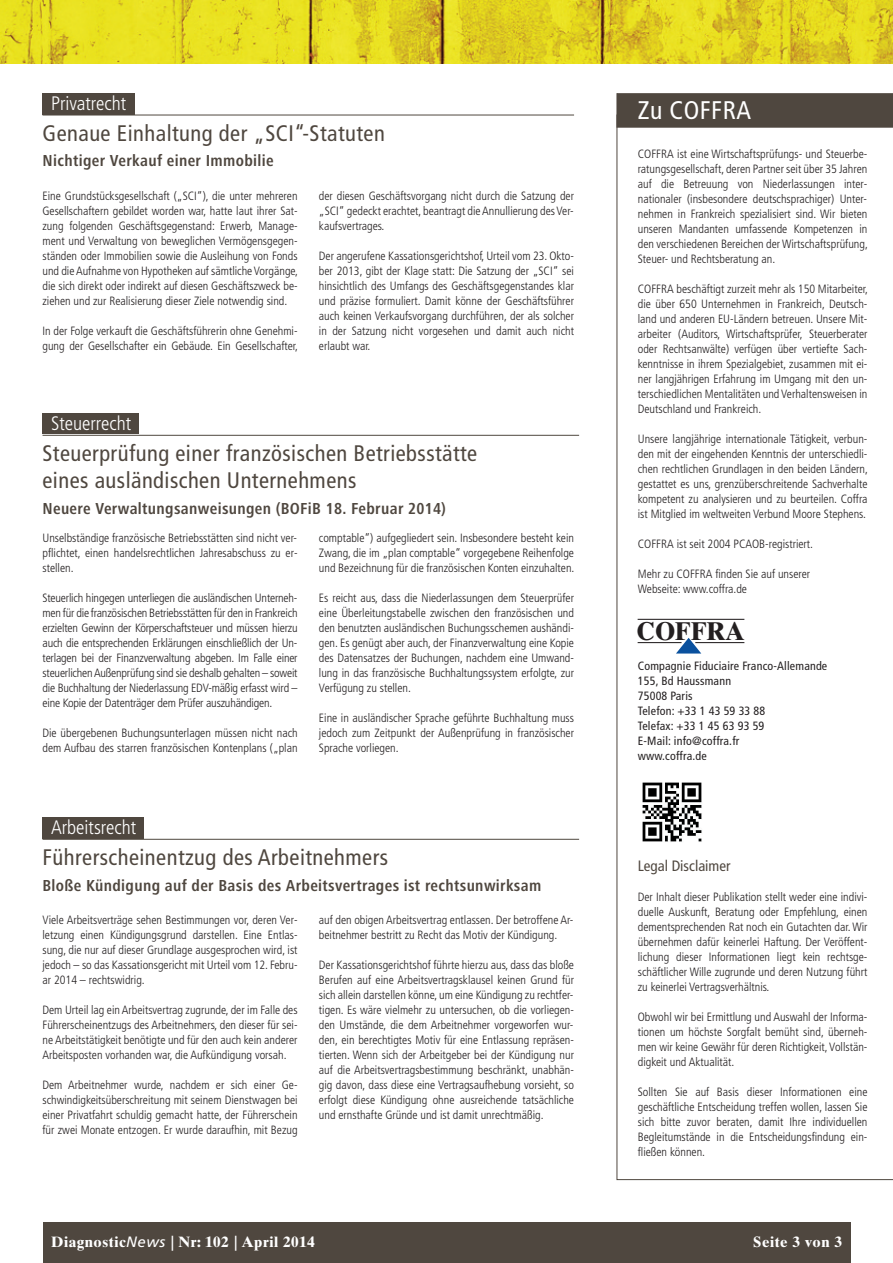
<style>
.page{position:relative;width:893px;height:1263px;background:#fff}
.page>*{position:absolute;margin:0;border:0;box-sizing:border-box;transform-origin:0 0}
.t1{font:700 25.65px "Times Ten Greek";color:#231f20}
.t2{font:condensed 25.5px "Frutiger LT Std";letter-spacing:.02em;color:#fff}
.t3{font:condensed 22.5px/27px "Frutiger LT Std";letter-spacing:.02em;color:#4f473f}
.t4{font:300 condensed 19.5px "Frutiger LT Std";color:#fff}
.t5{font:700 condensed 16.5px "Frutiger Next LT";letter-spacing:.02em;color:#4f473f}
.t6{font:700 15px "Times Ten Greek";letter-spacing:.035em;color:#fff}
.t7{font:condensed 15px "Frutiger LT Std";color:#4f473f}
.t8{font:300 condensed 12px/15px "Frutiger LT Std";color:#231f20;text-align:justify}
.t9{font:condensed 12px/15px "Frutiger LT Std";letter-spacing:.015em;color:#231f20}
.s1{font-family:"Frutiger LT";font-weight:400;font-style:italic}
</style>
<div class="page">
<div style="left:43px;top:93px;width:92px;height:22px;background:#4f473f"></div>
<img style="left:0;top:0;width:893px;height:64px">
<div style="left:43px;top:1222px;width:807px;height:41px;background:#4f473f"></div>
<svg style="left:617px;top:128px;width:276px;height:1052px"></svg>
<div style="left:617px;top:93px;width:276px;height:35px;background:#4f473f"></div>
<svg style="left:676px;top:638px;width:25px;height:15px"></svg>
<hr style="left:638px;top:642px;width:43px;height:1px;background:#231f20">
<hr style="left:695px;top:642px;width:49px;height:1px;background:#231f20">
<hr style="left:638px;top:619px;width:106px;height:1px;background:#231f20">
<hr style="left:43px;top:115px;width:531px;height:1px;background:#4f473f">
<img style="left:638px;top:778px;width:67px;height:67px">
<div style="left:43px;top:414px;width:96px;height:21px;background:#4f473f"></div>
<hr style="left:43px;top:435px;width:536px;height:1px;background:#4f473f">
<hr style="left:638px;top:101px;width:229px;height:1px;background:#4f473f">
<div style="left:43px;top:818px;width:101px;height:21px;background:#4f473f"></div>
<hr style="left:43px;top:839px;width:536px;height:1px;background:#4f473f">
<h3 class="t4" style="left:51px;top:95px;width:77px">Privatrecht</h3>
<h3 class="t3" style="left:43px;top:121px;width:344px">Genaue Einhaltung der „SCI“-Statuten</h3>
<h3 class="t5" style="left:43px;top:155px;width:233px">Nichtiger Verkauf einer Immobilie</h3>
<p class="t8" style="left:43px;top:189px;width:257px">Eine Grundstücksgesellschaft („SCI“), die unter mehreren Gesellschaftern gebildet worden war, hatte laut ihrer Sat&shy;zung folgenden Geschäftsgegenstand: Erwerb, Manage&shy;ment und Verwaltung von beweglichen Vermögensgegen&shy;ständen oder Immobilien sowie die Ausleihung von Fonds und dieAufnahme von Hypotheken auf sämtlicheVorgänge, die sich direkt oder indirekt auf diesen Geschäftszweck be&shy;ziehen und zur Realisierung dieser Ziele notwendig sind.</p>
<p class="t8" style="left:43px;top:324px;width:257px">In der Folge verkauft die Geschäftsführerin ohne Genehmi&shy;gung der Gesellschafter ein Gebäude. Ein Gesellschafter,</p>
<p class="t8" style="left:319px;top:189px;width:257px">der diesen Geschäftsvorgang nicht durch die Satzung der „SCI“ gedeckt erachtet, beantragt dieAnnullierung desVer&shy;kaufsvertrages.</p>
<p class="t8" style="left:319px;top:249px;width:257px">Der angerufene Kassationsgerichtshof, Urteil vom 23. Okto&shy;ber 2013, gibt der Klage statt: Die Satzung der „SCI“ sei hinsichtlich des Umfangs des Geschäftsgegenstandes klar und präzise formuliert. Damit könne der Geschäftsführer auch keinen Verkaufsvorgang durchführen, der als solcher in der Satzung nicht vorgesehen und damit auch nicht erlaubt war.</p>
<h3 class="t4" style="left:51px;top:415px;width:82px">Steuerrecht</h3>
<h3 class="t3" style="left:43px;top:442px;width:436px">Steuerprüfung einer französischen Betriebsstätte eines ausländischen Unternehmens</h3>
<h3 class="t5" style="left:43px;top:503px;width:405px">Neuere Verwaltungsanweisungen (BOFiB 18. Februar 2014)</h3>
<p class="t8" style="left:43px;top:531px;width:257px">Unselbständige französische Betriebsstätten sind nicht ver&shy;pflichtet, einen handelsrechtlichen Jahresabschuss zu er&shy;stellen.</p>
<p class="t8" style="left:43px;top:591px;width:257px">Steuerlich hingegen unterliegen die ausländischen Unterneh&shy;men für die französischen Betriebsstätten für den in Frankreich erzielten Gewinn der Körperschaftsteuer und müssen hierzu auch die entsprechenden Erklärungen einschließlich der Un&shy;terlagen bei der Finanzverwaltung abgeben. Im Falle einer steuerlichenAußenprüfung sind sie deshalb gehalten – soweit die Buchhaltung der Niederlassung EDV-mäßig erfasst wird – eine Kopie der Datenträger dem Prüfer auszuhändigen.</p>
<p class="t8" style="left:43px;top:726px;width:257px">Die übergebenen Buchungsunterlagen müssen nicht nach dem Aufbau des starren französischen Kontenplans („plan</p>
<p class="t8" style="left:319px;top:531px;width:257px">comptable“) aufgegliedert sein. Insbesondere besteht kein Zwang, die im „plan comptable“ vorgegebene Reihenfolge und Bezeichnung für die französischen Konten einzuhalten.</p>
<p class="t8" style="left:319px;top:591px;width:257px">Es reicht aus, dass die Niederlassungen dem Steuerprüfer eine Überleitungstabelle zwischen den französischen und den benutzten ausländischen Buchungsschemen aushändi&shy;gen. Es genügt aber auch, der Finanzverwaltung eine Kopie des Datensatzes der Buchungen, nachdem eine Umwand&shy;lung in das französische Buchhaltungssystem erfolgte, zur Verfügung zu stellen.</p>
<p class="t8" style="left:319px;top:711px;width:257px">Eine in ausländischer Sprache geführte Buchhaltung muss jedoch zum Zeitpunkt der Außenprüfung in französischer Sprache vorliegen.</p>
<h3 class="t4" style="left:51px;top:819px;width:87px">Arbeitsrecht</h3>
<h3 class="t3" style="left:43px;top:845px;width:347px">Führerscheinentzug des Arbeitnehmers</h3>
<h3 class="t5" style="left:43px;top:880px;width:500px">Bloße Kündigung auf der Basis des Arbeitsvertrages ist rechtsunwirksam</h3>
<p class="t8" style="left:43px;top:914px;width:257px">Viele Arbeitsverträge sehen Bestimmungen vor, deren Ver&shy;letzung einen Kündigungsgrund darstellen. Eine Entlas&shy;sung, die nur auf dieser Grundlage ausgesprochen wird, ist jedoch – so das Kassationsgericht mit Urteil vom 12. Febru&shy;ar 2014 – rechtswidrig.</p>
<p class="t8" style="left:43px;top:1004px;width:257px">Dem Urteil lag ein Arbeitsvertrag zugrunde, der im Falle des Führerscheinentzugs des Arbeitnehmers, den dieser für sei&shy;ne Arbeitstätigkeit benötigte und für den auch kein anderer Arbeitsposten vorhanden war, die Aufkündigung vorsah.</p>
<p class="t8" style="left:43px;top:1079px;width:257px">Dem Arbeitnehmer wurde, nachdem er sich einer Ge&shy;schwindigkeitsüberschreitung mit seinem Dienstwagen bei einer Privatfahrt schuldig gemacht hatte, der Führerschein für zwei Monate entzogen. Er wurde daraufhin, mit Bezug</p>
<p class="t8" style="left:319px;top:914px;width:256px">auf den obigen Arbeitsvertrag entlassen. Der betroffene Ar&shy;beitnehmer bestritt zu Recht das Motiv der Kündigung.</p>
<p class="t8" style="left:319px;top:959px;width:257px">Der Kassationsgerichtshof führte hierzu aus, dass das bloße Berufen auf eine Arbeitsvertragsklausel keinen Grund für sich allein darstellen könne, um eine Kündigung zu rechtfer&shy;tigen. Es wäre vielmehr zu untersuchen, ob die vorliegen&shy;den Umstände, die dem Arbeitnehmer vorgeworfen wur&shy;den, ein berechtigtes Motiv für eine Entlassung repräsen&shy;tierten. Wenn sich der Arbeitgeber bei der Kündigung nur auf die Arbeitsvertragsbestimmung beschränkt, unabhän&shy;gig davon, dass diese eine Vertragsaufhebung vorsieht, so erfolgt diese Kündigung ohne ausreichende tatsächliche und ernsthafte Gründe und ist damit unrechtmäßig.</p>
<h2 class="t2" style="left:638px;top:100px;width:115px">Zu COFFRA</h2>
<p class="t8" style="left:638px;top:147px;width:232px">COFFRA ist eine Wirtschaftsprüfungs- und Steuerbe&shy;ratungsgesellschaft, deren Partner seit über 35 Jahren auf die Betreuung von Niederlassungen inter&shy;nationaler (insbesondere deutschsprachiger) Unter&shy;nehmen in Frankreich spezialisiert sind. Wir bieten unseren Mandanten umfassende Kompetenzen in den verschiedenen Bereichen der Wirtschaftsprüfung, Steuer- und Rechtsberatung an.</p>
<p class="t8" style="left:638px;top:282px;width:232px">COFFRA beschäftigt zurzeit mehr als 150 Mitarbeiter, die über 650 Unternehmen in Frankreich, Deutsch&shy;land und anderen EU-Ländern betreuen. Unsere Mit&shy;arbeiter (Auditors, Wirtschaftsprüfer, Steuerberater oder Rechtsanwälte) verfügen über vertiefte Sach&shy;kenntnisse in ihrem Spezialgebiet, zusammen mit ei&shy;ner langjährigen Erfahrung im Umgang mit den un&shy;terschiedlichen Mentalitäten und Verhaltensweisen in Deutschland und Frankreich.</p>
<p class="t8" style="left:638px;top:432px;width:232px">Unsere langjährige internationale Tätigkeit, verbun&shy;den mit der eingehenden Kenntnis der unterschiedli&shy;chen rechtlichen Grundlagen in den beiden Ländern, gestattet es uns, grenzüberschreitende Sachverhalte kompetent zu analysieren und zu beurteilen. Coffra ist Mitglied im weltweiten Verbund Moore Stephens.</p>
<p class="t8" style="left:638px;top:537px;width:177px">COFFRA ist seit 2004 PCAOB-registriert.</p>
<p class="t8" style="left:638px;top:567px;width:174px">Mehr zu COFFRA finden Sie auf unserer<br>Webseite: www.coffra.de</p>
<h1 class="t1" style="left:636px;top:622px;width:110px">COFFRA</h1>
<p class="t9" style="left:638px;top:659px;width:191px">Compagnie Fiduciaire Franco-Allemande<br>155, Bd Haussmann<br>75008 Paris<br>Telefon: +33 1 43 59 33 88<br>Telefax: +33 1 45 63 93 59<br>E-Mail: info@coffra.fr<br>www.coffra.de</p>
<p class="t7" style="left:638px;top:860px;width:94px">Legal Disclaimer</p>
<p class="t8" style="left:638px;top:890px;width:231px">Der Inhalt dieser Publikation stellt weder eine indivi&shy;duelle Auskunft, Beratung oder Empfehlung, einen dementsprechenden Rat noch ein Gutachten dar.Wir übernehmen dafür keinerlei Haftung. Der Veröffent&shy;lichung dieser Informationen liegt kein rechtsge&shy;schäftlicher Wille zugrunde und deren Nutzung führt zu keinerlei Vertragsverhältnis.</p>
<p class="t8" style="left:638px;top:1010px;width:231px">Obwohl wir bei Ermittlung und Auswahl der Informa&shy;tionen um höchste Sorgfalt bemüht sind, überneh&shy;men wir keine Gewähr für deren Richtigkeit,Vollstän&shy;digkeit und Aktualität.</p>
<p class="t8" style="left:638px;top:1085px;width:231px">Sollten Sie auf Basis dieser Informationen eine geschäftliche Entscheidung treffen wollen, lassen Sie sich bitte zuvor beraten, damit Ihre individuellen Begleitumstände in die Entscheidungsfindung ein&shy;fließen können.</p>
<p class="t6" style="left:51px;top:1236px;width:265px">Diagnostic<span class="s1">News |</span> Nr: 102 <span class="s1">|</span> April 2014</p>
<p class="t6" style="left:753px;top:1236px;width:90px">Seite 3 von 3</p>
</div>
